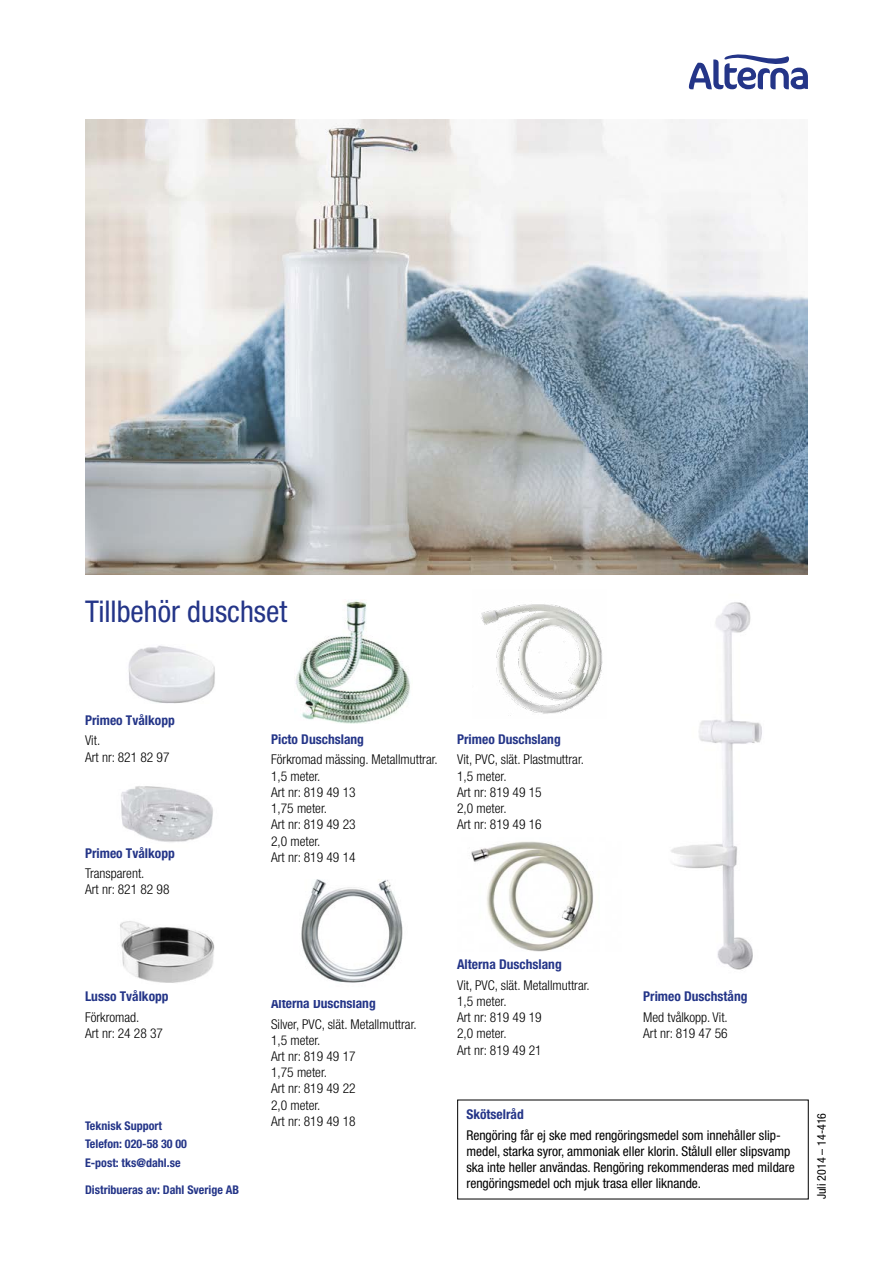
<style>
.page{position:relative;width:893px;height:1263px;background:#fff}
.page>*{position:absolute;margin:0;border:0;box-sizing:border-box;transform-origin:0 0}
.t1{font:condensed 30px "Helvetica Neue";color:#243588}
.t2{font:300 condensed 13.5px/16.2px "Helvetica Neue";color:#000}
.t3{font:condensed 13.5px/16.2px "Helvetica Neue";color:#000}
.t4{font:700 condensed 13.5px "Helvetica Neue";color:#243588}
.t5{font:700 condensed 12px/18.6px "Helvetica Neue";color:#243588}
.t6{font:condensed 12px "Helvetica Neue";color:#000}
</style>
<div class="page">
<svg style="left:689px;top:54px;width:119px;height:35px"></svg>
<img style="left:85px;top:119px;width:723px;height:455px">
<img style="left:295px;top:600px;width:115px;height:123px">
<img style="left:301px;top:879px;width:102px;height:104px">
<img style="left:120px;top:921px;width:95px;height:62px">
<img style="left:671px;top:602px;width:91px;height:368px">
<img style="left:481px;top:604px;width:122px;height:112px">
<img style="left:471px;top:841px;width:122px;height:110px">
<img style="left:128px;top:645px;width:87px;height:59px">
<img style="left:121px;top:786px;width:92px;height:56px">
<h1 class="t1" style="left:85px;top:594px;width:204px">Tillbehör duschset</h1>
<p class="t4" style="left:85px;top:712px;width:91px">Primeo Tvålkopp</p>
<p class="t2" style="left:85px;top:732px;width:86px">Vit.<br>Art nr: 821 82 97</p>
<p class="t4" style="left:85px;top:845px;width:91px">Primeo Tvålkopp</p>
<p class="t2" style="left:85px;top:865px;width:86px">Transparent.<br>Art nr: 821 82 98</p>
<p class="t4" style="left:85px;top:988px;width:85px">Lusso Tvålkopp</p>
<p class="t2" style="left:85px;top:1009px;width:80px">Förkromad.<br>Art nr: 24 28 37</p>
<p class="t5" style="left:85px;top:1116px;width:103px">Teknisk Support<br>Telefon: 020-58 30 00<br>E-post: tks@dahl.se</p>
<p class="t5" style="left:85px;top:1180px;width:156px">Distribueras av: Dahl Sverige AB</p>
<p class="t4" style="left:271px;top:731px;width:94px">Picto Duschslang</p>
<p class="t2" style="left:271px;top:751px;width:168px">Förkromad mässing. Metallmuttrar.<br>1,5 meter.<br>Art nr: 819 49 13<br>1,75 meter.<br>Art nr: 819 49 23<br>2,0 meter.<br>Art nr: 819 49 14</p>
<p class="t4" style="left:457px;top:731px;width:105px">Primeo Duschslang</p>
<p class="t2" style="left:457px;top:751px;width:128px">Vit, PVC, slät. Plastmuttrar.<br>1,5 meter.<br>Art nr: 819 49 15<br>2,0 meter.<br>Art nr: 819 49 16</p>
<p class="t4" style="left:271px;top:995px;width:106px">Alterna Duschslang</p>
<p class="t2" style="left:271px;top:1015px;width:147px">Silver, PVC, slät. Metallmuttrar.<br>1,5 meter.<br>Art nr: 819 49 17<br>1,75 meter.<br>Art nr: 819 49 22<br>2,0 meter.<br>Art nr: 819 49 18</p>
<p class="t4" style="left:457px;top:956px;width:106px">Alterna Duschslang</p>
<p class="t2" style="left:457px;top:977px;width:134px">Vit, PVC, slät. Metallmuttrar.<br>1,5 meter.<br>Art nr: 819 49 19<br>2,0 meter.<br>Art nr: 819 49 21</p>
<p class="t4" style="left:643px;top:988px;width:106px">Primeo Duschstång</p>
<p class="t2" style="left:643px;top:1009px;width:86px">Med tvålkopp. Vit.<br>Art nr: 819 47 56</p>
<p class="t4" style="left:466px;top:1106px;width:59px">Skötselråd</p>
<p class="t3" style="left:466px;top:1127px;width:330px">Rengöring får ej ske med rengöringsmedel som innehåller slip&shy;medel, starka syror, ammoniak eller klorin. Stålull eller slipsvamp ska inte heller användas. Rengöring rekommenderas med mildare rengöringsmedel och mjuk trasa eller liknande.</p>
<p class="t6" style="left:815px;top:1199px;width:88px;rotate:-90deg">Juli 2014 – 14-416</p>
</div>
